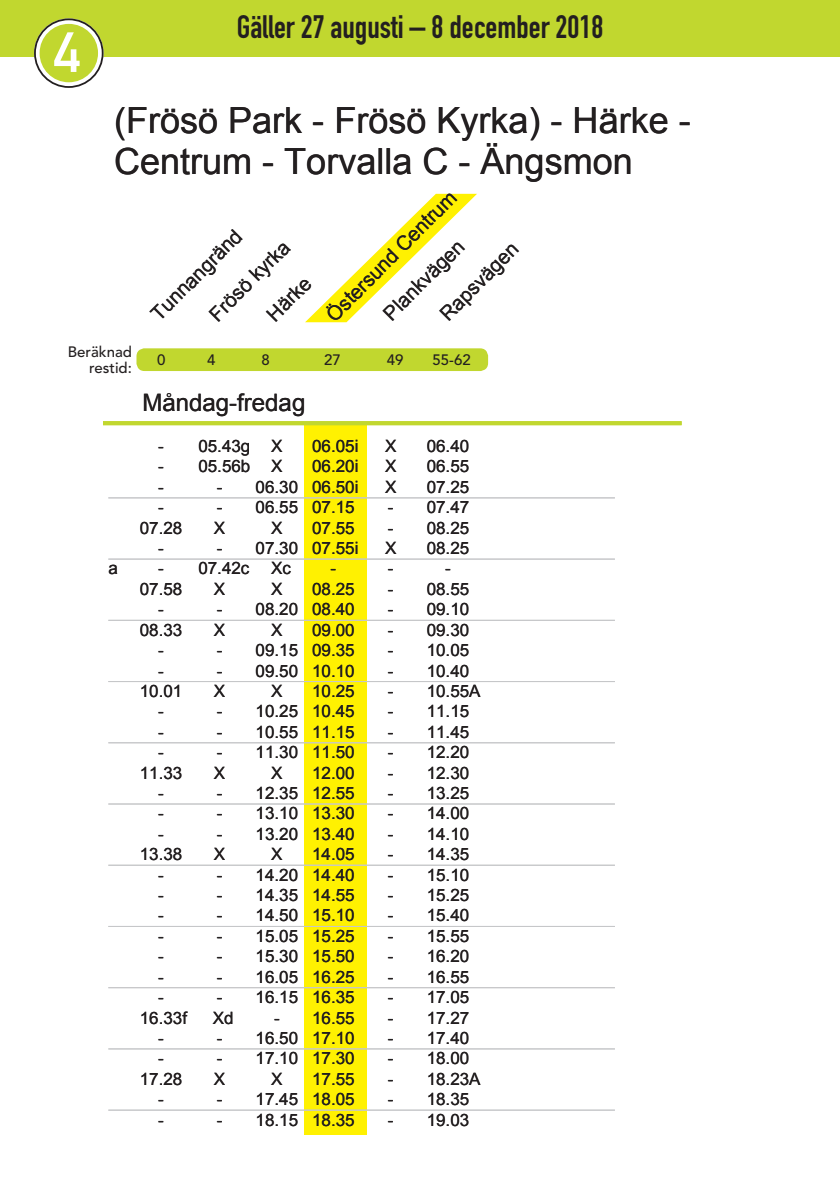
<style>
.page{position:relative;width:840px;height:1191px;background:#fff}
.page>*{position:absolute;margin:0;border:0;box-sizing:border-box;transform-origin:0 0}
.t1{font:36px/41.4px "Arial";color:#231f20}
.t2{font:32px "DIN Engschrift Std";color:#231f20}
.t3{font:24px "Arial";color:#231f20}
.t4{font:20px/39.8px "Arial";color:#231f20}
.t5{font:17px "Arial";color:#231f20}
.t6{font:500 15px/16px "Avenir LT Std";color:#231f20;text-align:right}
.s1{font-size:64px;color:#fff}
</style>
<div class="page">
<svg style="left:305px;top:194px;width:172px;height:128px"></svg>
<div style="left:304px;top:422px;width:62px;height:712px;background:#fff101"></div>
<hr style="left:103px;top:421px;width:578px;height:4px;background:#c1d72f">
<hr style="left:108px;top:497px;width:506px;height:1px;background:#c6c7c9">
<hr style="left:108px;top:558px;width:506px;height:1px;background:#c6c7c9">
<hr style="left:108px;top:620px;width:506px;height:1px;background:#c6c7c9">
<hr style="left:108px;top:681px;width:506px;height:1px;background:#c6c7c9">
<hr style="left:108px;top:742px;width:506px;height:1px;background:#c6c7c9">
<hr style="left:108px;top:803px;width:506px;height:1px;background:#c6c7c9">
<hr style="left:108px;top:864px;width:506px;height:1px;background:#c6c7c9">
<hr style="left:108px;top:926px;width:506px;height:1px;background:#c6c7c9">
<hr style="left:108px;top:987px;width:506px;height:1px;background:#c6c7c9">
<hr style="left:108px;top:1048px;width:506px;height:1px;background:#c6c7c9">
<hr style="left:108px;top:1109px;width:506px;height:1px;background:#c6c7c9">
<div style="left:0;top:0;width:839px;height:56px;background:#c1d72f"></div>
<div style="left:34px;top:18px;width:69px;height:70px;border:14px solid #fff;border-radius:50%"></div>
<div style="left:40px;top:24px;width:58px;height:58px;background:#c1d72f;border-radius:50%"></div>
<div style="left:34px;top:18px;width:69px;height:70px;border:2px solid #231f20;border-radius:50%"></div>
<svg style="left:54px;top:32px;width:26px;height:40px"></svg>
<div style="left:136px;top:348px;width:352px;height:23px;background:#c1d72f;border-radius:8px"></div>
<h2 class="t2" style="left:236px;top:8px;width:368px">Gäller 27 augusti – 8 december 2018</h2>
<h1 class="t1" style="left:114px;top:99px;width:578px;text-indent:-103px"><span class="s1">4</span> (Frösö Park - Frösö Kyrka) - Härke -<br>Centrum - Torvalla C - Ängsmon</h1>
<p class="t4" style="left:140px;top:303px;width:120px;rotate:-45deg">Tunnangränd</p>
<p class="t4" style="left:199px;top:304px;width:106px;rotate:-45deg">Frösö kyrka</p>
<p class="t4" style="left:256px;top:304px;width:55px;rotate:-45deg">Härke</p>
<p class="t4" style="left:316px;top:304px;width:176px;rotate:-45deg">Östersund Centrum</p>
<p class="t4" style="left:401px;top:275px;width:103px;text-indent:-40px;rotate:-45deg">Plankvägen<br>Rapsvägen</p>
<p class="t6" style="left:68px;top:344px;width:66px">Beräknad restid:</p>
<p class="t6" style="left:157px;top:353px;width:10px">0</p>
<p class="t6" style="left:207px;top:353px;width:10px">4</p>
<p class="t6" style="left:261px;top:353px;width:10px">8</p>
<p class="t6" style="left:324px;top:353px;width:18px">27</p>
<p class="t6" style="left:386px;top:353px;width:18px">49</p>
<p class="t6" style="left:432px;top:353px;width:40px">55-62</p>
<h3 class="t3" style="left:142px;top:387px;width:164px">Måndag-fredag</h3>
<p class="t5" style="left:158px;top:435px;width:126px">- 05.43g X</p>
<p class="t5" style="left:312px;top:435px;width:48px">06.05i</p>
<p class="t5" style="left:385px;top:435px;width:13px">X</p>
<p class="t5" style="left:426px;top:435px;width:44px">06.40</p>
<p class="t5" style="left:158px;top:455px;width:126px">- 05.56b X</p>
<p class="t5" style="left:312px;top:455px;width:48px">06.20i</p>
<p class="t5" style="left:385px;top:455px;width:13px">X</p>
<p class="t5" style="left:426px;top:455px;width:44px">06.55</p>
<p class="t5" style="left:158px;top:476px;width:7px">-</p>
<p class="t5" style="left:217px;top:476px;width:143px">- 06.30 06.50i</p>
<p class="t5" style="left:385px;top:476px;width:13px">X</p>
<p class="t5" style="left:426px;top:476px;width:44px">07.25</p>
<p class="t5" style="left:158px;top:496px;width:7px">-</p>
<p class="t5" style="left:217px;top:496px;width:139px">- 06.55 07.15</p>
<p class="t5" style="left:387px;top:496px;width:83px">- 07.47</p>
<p class="t5" style="left:140px;top:516px;width:44px">07.28</p>
<p class="t5" style="left:214px;top:516px;width:13px">X</p>
<p class="t5" style="left:271px;top:516px;width:13px">X</p>
<p class="t5" style="left:312px;top:516px;width:44px">07.55</p>
<p class="t5" style="left:387px;top:516px;width:83px">- 08.25</p>
<p class="t5" style="left:158px;top:537px;width:7px">-</p>
<p class="t5" style="left:217px;top:537px;width:143px">- 07.30 07.55i</p>
<p class="t5" style="left:385px;top:537px;width:13px">X</p>
<p class="t5" style="left:426px;top:537px;width:44px">08.25</p>
<p class="t5" style="left:108px;top:557px;width:11px">a</p>
<p class="t5" style="left:158px;top:557px;width:93px">- 07.42c</p>
<p class="t5" style="left:271px;top:557px;width:21px">Xc</p>
<p class="t5" style="left:330px;top:557px;width:7px">-</p>
<p class="t5" style="left:387px;top:557px;width:7px">-</p>
<p class="t5" style="left:445px;top:557px;width:7px">-</p>
<p class="t5" style="left:140px;top:578px;width:44px">07.58</p>
<p class="t5" style="left:214px;top:578px;width:13px">X</p>
<p class="t5" style="left:271px;top:578px;width:13px">X</p>
<p class="t5" style="left:312px;top:578px;width:44px">08.25</p>
<p class="t5" style="left:387px;top:578px;width:83px">- 08.55</p>
<p class="t5" style="left:158px;top:598px;width:7px">-</p>
<p class="t5" style="left:217px;top:598px;width:139px">- 08.20 08.40</p>
<p class="t5" style="left:387px;top:598px;width:83px">- 09.10</p>
<p class="t5" style="left:140px;top:618px;width:44px">08.33</p>
<p class="t5" style="left:214px;top:618px;width:13px">X</p>
<p class="t5" style="left:271px;top:618px;width:13px">X</p>
<p class="t5" style="left:312px;top:618px;width:44px">09.00</p>
<p class="t5" style="left:387px;top:618px;width:83px">- 09.30</p>
<p class="t5" style="left:158px;top:639px;width:7px">-</p>
<p class="t5" style="left:217px;top:639px;width:139px">- 09.15 09.35</p>
<p class="t5" style="left:387px;top:639px;width:83px">- 10.05</p>
<p class="t5" style="left:158px;top:659px;width:7px">-</p>
<p class="t5" style="left:217px;top:659px;width:139px">- 09.50 10.10</p>
<p class="t5" style="left:387px;top:659px;width:83px">- 10.40</p>
<p class="t5" style="left:140px;top:680px;width:44px">10.01</p>
<p class="t5" style="left:214px;top:680px;width:13px">X</p>
<p class="t5" style="left:271px;top:680px;width:13px">X</p>
<p class="t5" style="left:312px;top:680px;width:44px">10.25</p>
<p class="t5" style="left:387px;top:680px;width:94px">- 10.55A</p>
<p class="t5" style="left:158px;top:700px;width:7px">-</p>
<p class="t5" style="left:217px;top:700px;width:139px">- 10.25 10.45</p>
<p class="t5" style="left:387px;top:700px;width:83px">- 11.15</p>
<p class="t5" style="left:158px;top:720px;width:7px">-</p>
<p class="t5" style="left:217px;top:720px;width:139px">- 10.55 11.15</p>
<p class="t5" style="left:387px;top:720px;width:83px">- 11.45</p>
<p class="t5" style="left:158px;top:741px;width:7px">-</p>
<p class="t5" style="left:217px;top:741px;width:139px">- 11.30 11.50</p>
<p class="t5" style="left:387px;top:741px;width:83px">- 12.20</p>
<p class="t5" style="left:140px;top:761px;width:44px">11.33</p>
<p class="t5" style="left:214px;top:761px;width:13px">X</p>
<p class="t5" style="left:271px;top:761px;width:13px">X</p>
<p class="t5" style="left:312px;top:761px;width:44px">12.00</p>
<p class="t5" style="left:387px;top:761px;width:83px">- 12.30</p>
<p class="t5" style="left:158px;top:782px;width:7px">-</p>
<p class="t5" style="left:217px;top:782px;width:139px">- 12.35 12.55</p>
<p class="t5" style="left:387px;top:782px;width:83px">- 13.25</p>
<p class="t5" style="left:158px;top:802px;width:7px">-</p>
<p class="t5" style="left:217px;top:802px;width:139px">- 13.10 13.30</p>
<p class="t5" style="left:387px;top:802px;width:83px">- 14.00</p>
<p class="t5" style="left:158px;top:822px;width:7px">-</p>
<p class="t5" style="left:217px;top:822px;width:139px">- 13.20 13.40</p>
<p class="t5" style="left:387px;top:822px;width:83px">- 14.10</p>
<p class="t5" style="left:140px;top:843px;width:44px">13.38</p>
<p class="t5" style="left:214px;top:843px;width:13px">X</p>
<p class="t5" style="left:271px;top:843px;width:13px">X</p>
<p class="t5" style="left:312px;top:843px;width:44px">14.05</p>
<p class="t5" style="left:387px;top:843px;width:83px">- 14.35</p>
<p class="t5" style="left:158px;top:863px;width:7px">-</p>
<p class="t5" style="left:217px;top:863px;width:139px">- 14.20 14.40</p>
<p class="t5" style="left:387px;top:863px;width:83px">- 15.10</p>
<p class="t5" style="left:158px;top:884px;width:7px">-</p>
<p class="t5" style="left:217px;top:884px;width:139px">- 14.35 14.55</p>
<p class="t5" style="left:387px;top:884px;width:83px">- 15.25</p>
<p class="t5" style="left:158px;top:904px;width:7px">-</p>
<p class="t5" style="left:217px;top:904px;width:139px">- 14.50 15.10</p>
<p class="t5" style="left:387px;top:904px;width:83px">- 15.40</p>
<p class="t5" style="left:158px;top:924px;width:7px">-</p>
<p class="t5" style="left:217px;top:924px;width:139px">- 15.05 15.25</p>
<p class="t5" style="left:387px;top:924px;width:83px">- 15.55</p>
<p class="t5" style="left:158px;top:945px;width:7px">-</p>
<p class="t5" style="left:217px;top:945px;width:139px">- 15.30 15.50</p>
<p class="t5" style="left:387px;top:945px;width:83px">- 16.20</p>
<p class="t5" style="left:158px;top:965px;width:7px">-</p>
<p class="t5" style="left:217px;top:965px;width:139px">- 16.05 16.25</p>
<p class="t5" style="left:387px;top:965px;width:83px">- 16.55</p>
<p class="t5" style="left:158px;top:986px;width:7px">-</p>
<p class="t5" style="left:217px;top:986px;width:139px">- 16.15 16.35</p>
<p class="t5" style="left:387px;top:986px;width:83px">- 17.05</p>
<p class="t5" style="left:140px;top:1006px;width:49px">16.33f</p>
<p class="t5" style="left:213px;top:1006px;width:22px">Xd</p>
<p class="t5" style="left:274px;top:1006px;width:82px">- 16.55</p>
<p class="t5" style="left:387px;top:1006px;width:83px">- 17.27</p>
<p class="t5" style="left:158px;top:1026px;width:7px">-</p>
<p class="t5" style="left:217px;top:1026px;width:139px">- 16.50 17.10</p>
<p class="t5" style="left:387px;top:1026px;width:83px">- 17.40</p>
<p class="t5" style="left:158px;top:1047px;width:7px">-</p>
<p class="t5" style="left:217px;top:1047px;width:139px">- 17.10 17.30</p>
<p class="t5" style="left:387px;top:1047px;width:83px">- 18.00</p>
<p class="t5" style="left:140px;top:1067px;width:44px">17.28</p>
<p class="t5" style="left:214px;top:1067px;width:13px">X</p>
<p class="t5" style="left:271px;top:1067px;width:13px">X</p>
<p class="t5" style="left:312px;top:1067px;width:44px">17.55</p>
<p class="t5" style="left:387px;top:1067px;width:94px">- 18.23A</p>
<p class="t5" style="left:158px;top:1088px;width:7px">-</p>
<p class="t5" style="left:217px;top:1088px;width:139px">- 17.45 18.05</p>
<p class="t5" style="left:387px;top:1088px;width:83px">- 18.35</p>
<p class="t5" style="left:158px;top:1108px;width:7px">-</p>
<p class="t5" style="left:217px;top:1108px;width:139px">- 18.15 18.35</p>
<p class="t5" style="left:387px;top:1108px;width:83px">- 19.03</p>
</div>
